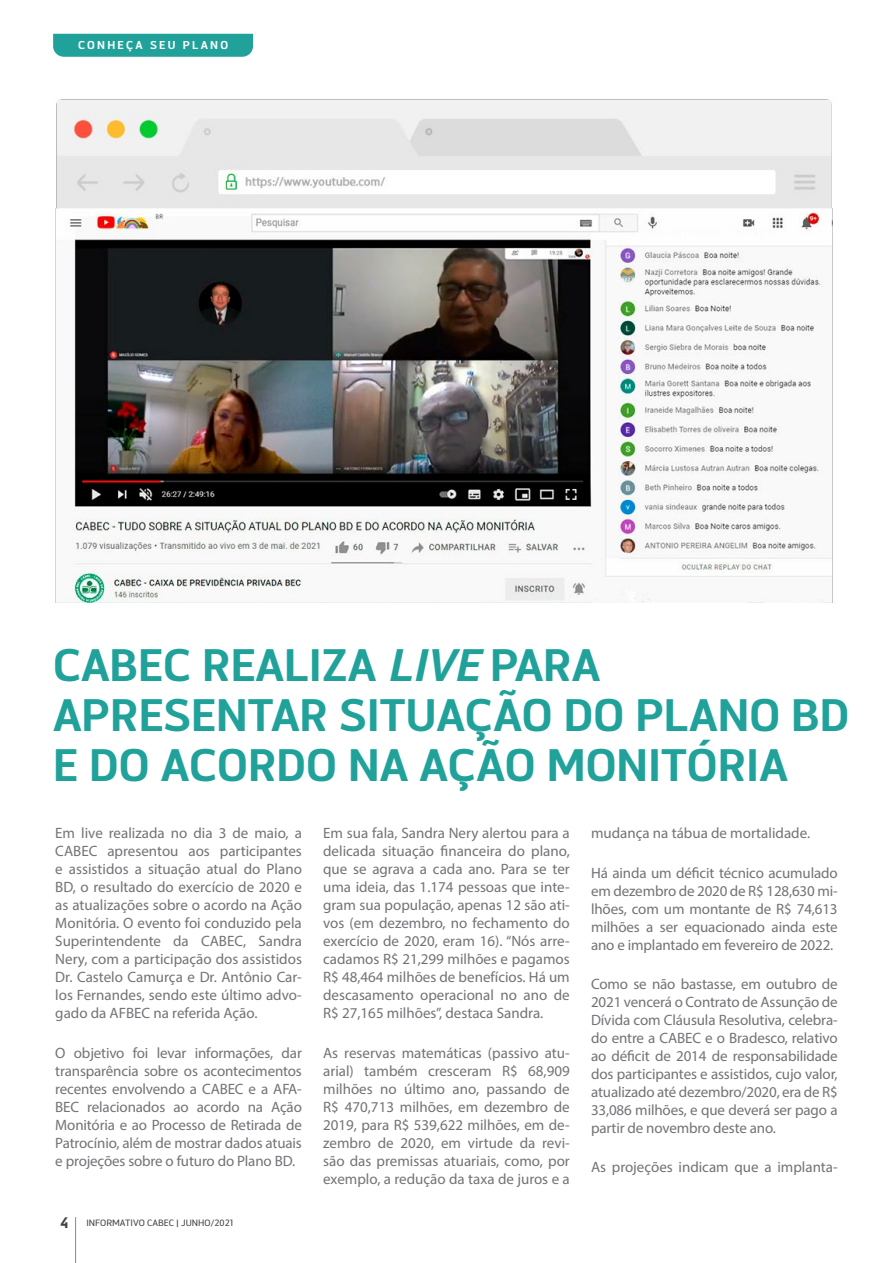
<style>
.page{position:relative;width:893px;height:1263px;background:#fff}
.page>*{position:absolute;margin:0;border:0;box-sizing:border-box;transform-origin:0 0}
.t1{font:700 44.7px/49.9px "Centuma";color:#20a29b}
.t2{font:15px/18px "Myriad Pro";color:#737277;text-align:justify}
.t3{font:700 11.25px "Centuma";letter-spacing:.2em;color:#fff}
.t4{font:9px "Centuma";color:#434141}
.s1{font-style:italic}
.s2{font-weight:700;font-size:15px}
</style>
<div class="page">
<div style="left:53px;top:34px;width:200px;height:23px;background:#20a29b"></div>
<hr style="left:75px;top:1217px;width:1px;height:46px;background:#89878c">
<img style="left:55px;top:99px;width:778px;height:504px">
<p class="t3" style="left:78px;top:38px;width:152px">CONHEÇA SEU PLANO</p>
<h1 class="t1" style="left:53px;top:638px;width:798px">CABEC REALIZA <span class="s1">LIVE</span> PARA<br>APRESENTAR SITUAÇÃO DO PLANO BD<br>E DO ACORDO NA AÇÃO MONITÓRIA</h1>
<p class="t2" style="left:55px;top:824px;width:248px">Em live realizada no dia 3 de maio, a CABEC apresentou aos participantes e assistidos a situação atual do Plano BD, o resultado do exercício de 2020 e as atualizações sobre o acordo na Ação Monitória. O evento foi conduzido pela Superintendente da CABEC, Sandra Nery, com a participação dos assistidos Dr. Castelo Camurça e Dr. Antônio Car&shy;los Fernandes, sendo este último advo&shy;gado da AFBEC na referida Ação.</p>
<p class="t2" style="left:55px;top:1043px;width:248px">O objetivo foi levar informações, dar transparência sobre os acontecimentos recentes envolvendo a CABEC e a AFA-BEC relacionados ao acordo na Ação Monitória e ao Processo de Retirada de Patrocínio, além de mostrar dados atuais e projeções sobre o futuro do Plano BD.</p>
<p class="t4" style="left:60px;top:1216px;width:174px"><span class="s2">4</span> INFORMATIVO CABEC | JUNHO/2021</p>
<p class="t2" style="left:323px;top:824px;width:248px">Em sua fala, Sandra Nery alertou para a delicada situação financeira do plano, que se agrava a cada ano. Para se ter uma ideia, das 1.174 pessoas que inte&shy;gram sua população, apenas 12 são ati&shy;vos (em dezembro, no fechamento do exercício de 2020, eram 16). “Nós arre&shy;cadamos R$ 21,299 milhões e pagamos R$ 48,464 milhões de benefícios. Há um descasamento operacional no ano de R$ 27,165 milhões”, destaca Sandra.</p>
<p class="t2" style="left:323px;top:1043px;width:248px">As reservas matemáticas (passivo atu&shy;arial) também cresceram R$ 68,909 milhões no último ano, passando de R$ 470,713 milhões, em dezembro de 2019, para R$ 539,622 milhões, em de&shy;zembro de 2020, em virtude da revi&shy;são das premissas atuariais, como, por exemplo, a redução da taxa de juros e a</p>
<p class="t2" style="left:591px;top:824px;width:221px">mudança na tábua de mortalidade.</p>
<p class="t2" style="left:591px;top:863px;width:248px">Há ainda um déficit técnico acumulado em dezembro de 2020 de R$ 128,630 mi&shy;lhões, com um montante de R$ 74,613 milhões a ser equacionado ainda este ano e implantado em fevereiro de 2022.</p>
<p class="t2" style="left:591px;top:975px;width:248px">Como se não bastasse, em outubro de 2021 vencerá o Contrato de Assunção de Dívida com Cláusula Resolutiva, celebra&shy;do entre a CABEC e o Bradesco, relativo ao déficit de 2014 de responsabilidade dos participantes e assistidos, cujo valor, atualizado até dezembro/2020, era de R$ 33,086 milhões, e que deverá ser pago a partir de novembro deste ano.</p>
<p class="t2" style="left:591px;top:1158px;width:248px">As projeções indicam que a implanta-</p>
</div>
